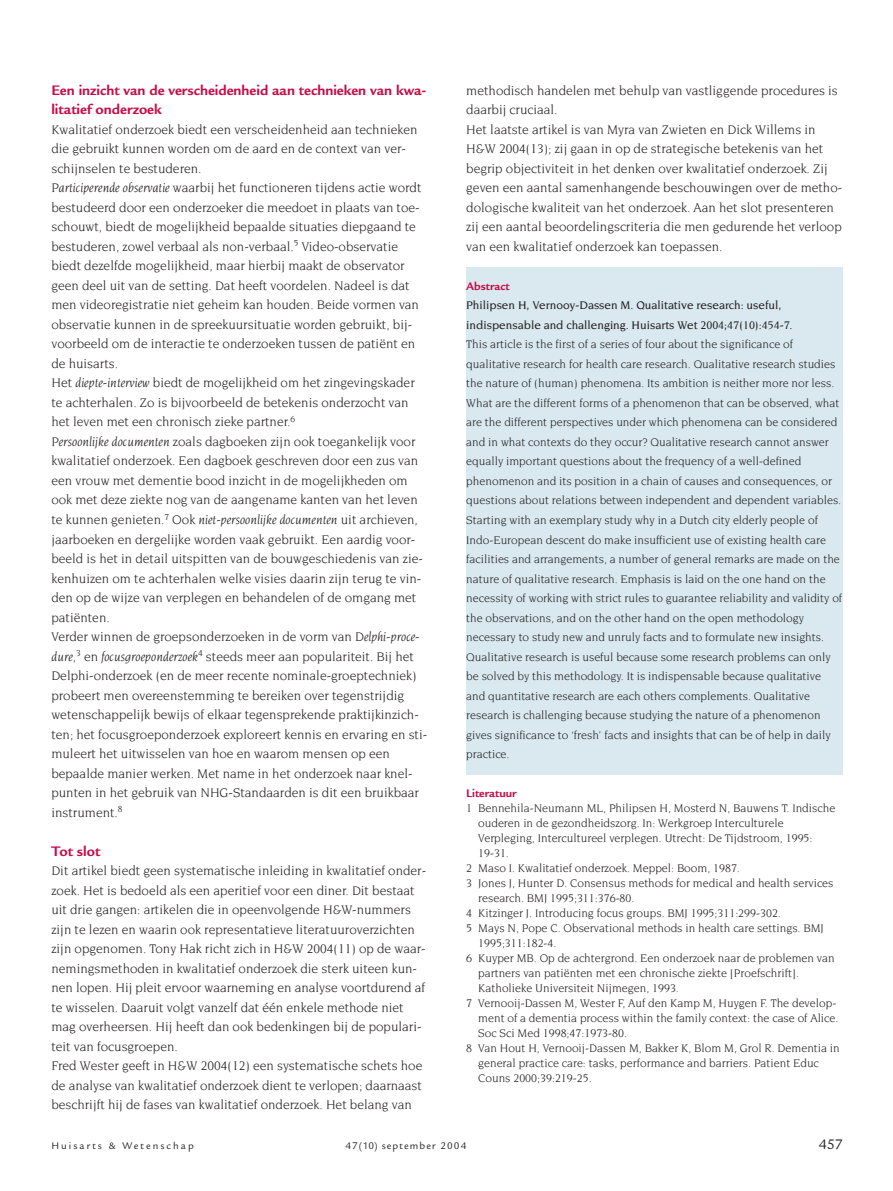
<style>
.page{position:relative;width:893px;height:1191px;background:#fff}
.page>*{position:absolute;margin:0;border:0;box-sizing:border-box;transform-origin:0 0}
.t1{font:700 15px/19.5px "Legacy Sans";color:#c70b45}
.t2{font:15px "Legacy Sans";color:#231f20}
.t3{font:13.5px/19.5px "Novarese";color:#231f20}
.t4{font:12px/19.5px "Novarese";color:#231f20}
.t5{font:500 12px/19.5px "Novarese";color:#231f20}
.t6{font:700 12px "Legacy Sans";color:#c70b45}
.t7{font:10.5px "Legacy Sans";letter-spacing:.19em;color:#231f20}
.t8{font:10.5px "Legacy Sans";letter-spacing:.1em;color:#231f20}
.s1{font-style:italic}
</style>
<div class="page">
<div style="left:466px;top:267px;width:377px;height:508px;background:#d9e9ef"></div>
<p class="t1" style="left:51px;top:81px;width:376px">Een inzicht van de verscheidenheid aan technieken van kwa&shy;litatief onderzoek</p>
<p class="t3" style="left:51px;top:120px;width:377px">Kwalitatief onderzoek biedt een verscheidenheid aan technieken die gebruikt kunnen worden om de aard en de context van ver&shy;schijnselen te bestuderen.<br><span class="s1">Participerende observatie</span> waarbij het functioneren tijdens actie wordt bestudeerd door een onderzoeker die meedoet in plaats van toe&shy;schouwt, biedt de mogelijkheid bepaalde situaties diepgaand te bestuderen, zowel verbaal als non-verbaal.<sup>5</sup> Video-observatie biedt dezelfde mogelijkheid, maar hierbij maakt de observator geen deel uit van de setting. Dat heeft voordelen. Nadeel is dat men videoregistratie niet geheim kan houden. Beide vormen van observatie kunnen in de spreekuursituatie worden gebruikt, bij&shy;voorbeeld om de interactie te onderzoeken tussen de patiënt en de huisarts.<br>Het <span class="s1">diepte-interview</span> biedt de mogelijkheid om het zingevingskader te achterhalen. Zo is bijvoorbeeld de betekenis onderzocht van het leven met een chronisch zieke partner.<sup>6<br></sup><span class="s1">Persoonlijke documenten</span> zoals dagboeken zijn ook toegankelijk voor kwalitatief onderzoek. Een dagboek geschreven door een zus van een vrouw met dementie bood inzicht in de mogelijkheden om ook met deze ziekte nog van de aangename kanten van het leven te kunnen genieten.<sup>7</sup> Ook <span class="s1">niet-persoonlijke documenten</span> uit archieven, jaarboeken en dergelijke worden vaak gebruikt. Een aardig voor&shy;beeld is het in detail uitspitten van de bouwgeschiedenis van zie&shy;kenhuizen om te achterhalen welke visies daarin zijn terug te vin&shy;den op de wijze van verplegen en behandelen of de omgang met patiënten.<br>Verder winnen de groepsonderzoeken in de vorm van <span class="s1">Delphi-proce&shy;dure</span>,<sup>3</sup> en <span class="s1">focusgroeponderzoek</span><sup>4</sup> steeds meer aan populariteit. Bij het Delphi-onderzoek (en de meer recente nominale-groeptechniek) probeert men overeenstemming te bereiken over tegenstrijdig wetenschappelijk bewijs of elkaar tegensprekende praktijkinzich&shy;ten; het focusgroeponderzoek exploreert kennis en ervaring en sti&shy;muleert het uitwisselen van hoe en waarom mensen op een bepaalde manier werken. Met name in het onderzoek naar knel&shy;punten in het gebruik van NHG-Standaarden is dit een bruikbaar instrument.<sup>8</sup></p>
<p class="t1" style="left:51px;top:842px;width:50px">Tot slot</p>
<p class="t3" style="left:51px;top:861px;width:376px">Dit artikel biedt geen systematische inleiding in kwalitatief onder&shy;zoek. Het is bedoeld als een aperitief voor een diner. Dit bestaat uit drie gangen: artikelen die in opeenvolgende H&amp;W-nummers zijn te lezen en waarin ook representatieve literatuuroverzichten zijn opgenomen. Tony Hak richt zich in H&amp;W 2004(11) op de waar&shy;nemingsmethoden in kwalitatief onderzoek die sterk uiteen kun&shy;nen lopen. Hij pleit ervoor waarneming en analyse voortdurend af te wisselen. Daaruit volgt vanzelf dat één enkele methode niet mag overheersen. Hij heeft dan ook bedenkingen bij de populari&shy;teit van focusgroepen.<br>Fred Wester geeft in H&amp;W 2004(12) een systematische schets hoe de analyse van kwalitatief onderzoek dient te verlopen; daarnaast beschrijft hij de fases van kwalitatief onderzoek. Het belang van</p>
<p class="t3" style="left:466px;top:81px;width:377px">methodisch handelen met behulp van vastliggende procedures is daarbij cruciaal.<br>Het laatste artikel is van Myra van Zwieten en Dick Willems in H&amp;W 2004(13); zij gaan in op de strategische betekenis van het begrip objectiviteit in het denken over kwalitatief onderzoek. Zij geven een aantal samenhangende beschouwingen over de metho&shy;dologische kwaliteit van het onderzoek. Aan het slot presenteren zij een aantal beoordelingscriteria die men gedurende het verloop van een kwalitatief onderzoek kan toepassen.</p>
<p class="t6" style="left:466px;top:281px;width:45px">Abstract</p>
<p class="t5" style="left:466px;top:296px;width:328px">Philipsen H, Vernooy-Dassen M. Qualitative research: useful, indispensable and challenging. Huisarts Wet 2004;47(10):454-7.</p>
<p class="t4" style="left:466px;top:335px;width:377px">This article is the first of a series of four about the significance of qualitative research for health care research. Qualitative research studies the nature of (human) phenomena. Its ambition is neither more nor less.<br>What are the different forms of a phenomenon that can be observed, what are the different perspectives under which phenomena can be considered and in what contexts do they occur? Qualitative research cannot answer equally important questions about the frequency of a well-defined phenomenon and its position in a chain of causes and consequences, or questions about relations between independent and dependent variables.<br>Starting with an exemplary study why in a Dutch city elderly people of Indo-European descent do make insufficient use of existing health care facilities and arrangements, a number of general remarks are made on the nature of qualitative research. Emphasis is laid on the one hand on the necessity of working with strict rules to guarantee reliability and validity of the observations, and on the other hand on the open methodology necessary to study new and unruly facts and to formulate new insights.<br>Qualitative research is useful because some research problems can only be solved by this methodology. It is indispensable because qualitative and quantitative research are each others complements. Qualitative research is challenging because studying the nature of a phenomenon gives significance to ‘fresh’ facts and insights that can be of help in daily practice.</p>
<p class="t6" style="left:466px;top:788px;width:52px">Literatuur</p>
<p class="t4" style="left:466px;top:798px;width:370px">1 Bennehila-Neumann ML, Philipsen H, Mosterd N, Bauwens T. Indische</p>
<p class="t4" style="left:478px;top:813px;width:307px">ouderen in de gezondheidszorg. In: Werkgroep Interculturele</p>
<p class="t4" style="left:478px;top:828px;width:336px">Verpleging, Intercultureel verplegen. Utrecht: De Tijdstroom, 1995:</p>
<p class="t4" style="left:478px;top:843px;width:32px">19-31.</p>
<p class="t4" style="left:466px;top:858px;width:275px">2 Maso I. Kwalitatief onderzoek. Meppel: Boom, 1987.</p>
<p class="t4" style="left:466px;top:873px;width:368px">3 Jones J, Hunter D. Consensus methods for medical and health services</p>
<p class="t4" style="left:478px;top:888px;width:158px">research. BMJ 1995;311:376-80.</p>
<p class="t4" style="left:466px;top:903px;width:316px">4 Kitzinger J. Introducing focus groups. BMJ 1995;311:299-302.</p>
<p class="t4" style="left:466px;top:918px;width:359px">5 Mays N, Pope C. Observational methods in health care settings. BMJ</p>
<p class="t4" style="left:478px;top:933px;width:80px">1995;311:182-4.</p>
<p class="t4" style="left:466px;top:948px;width:370px">6 Kuyper MB. Op de achtergrond. Een onderzoek naar de problemen van</p>
<p class="t4" style="left:478px;top:963px;width:322px">partners van patiënten met een chronische ziekte [Proefschrift].</p>
<p class="t4" style="left:478px;top:978px;width:202px">Katholieke Universiteit Nijmegen, 1993.</p>
<p class="t4" style="left:466px;top:993px;width:371px">7 Vernooij-Dassen M, Wester F, Auf den Kamp M, Huygen F. The develop-</p>
<p class="t4" style="left:478px;top:1008px;width:361px">ment of a dementia process within the family context: the case of Alice.</p>
<p class="t4" style="left:478px;top:1023px;width:150px">Soc Sci Med 1998;47:1973-80.</p>
<p class="t4" style="left:466px;top:1038px;width:375px">8 Van Hout H, Vernooij-Dassen M, Bakker K, Blom M, Grol R. Dementia in</p>
<p class="t4" style="left:478px;top:1053px;width:342px">general practice care: tasks, performance and barriers. Patient Educ</p>
<p class="t4" style="left:478px;top:1068px;width:115px">Couns 2000;39:219-25.</p>
<p class="t7" style="left:51px;top:1141px;width:144px">Huisarts &amp; Wetenschap</p>
<p class="t8" style="left:345px;top:1141px;width:122px">47(10) september 2004</p>
<p class="t2" style="left:818px;top:1138px;width:26px">457</p>
</div>
